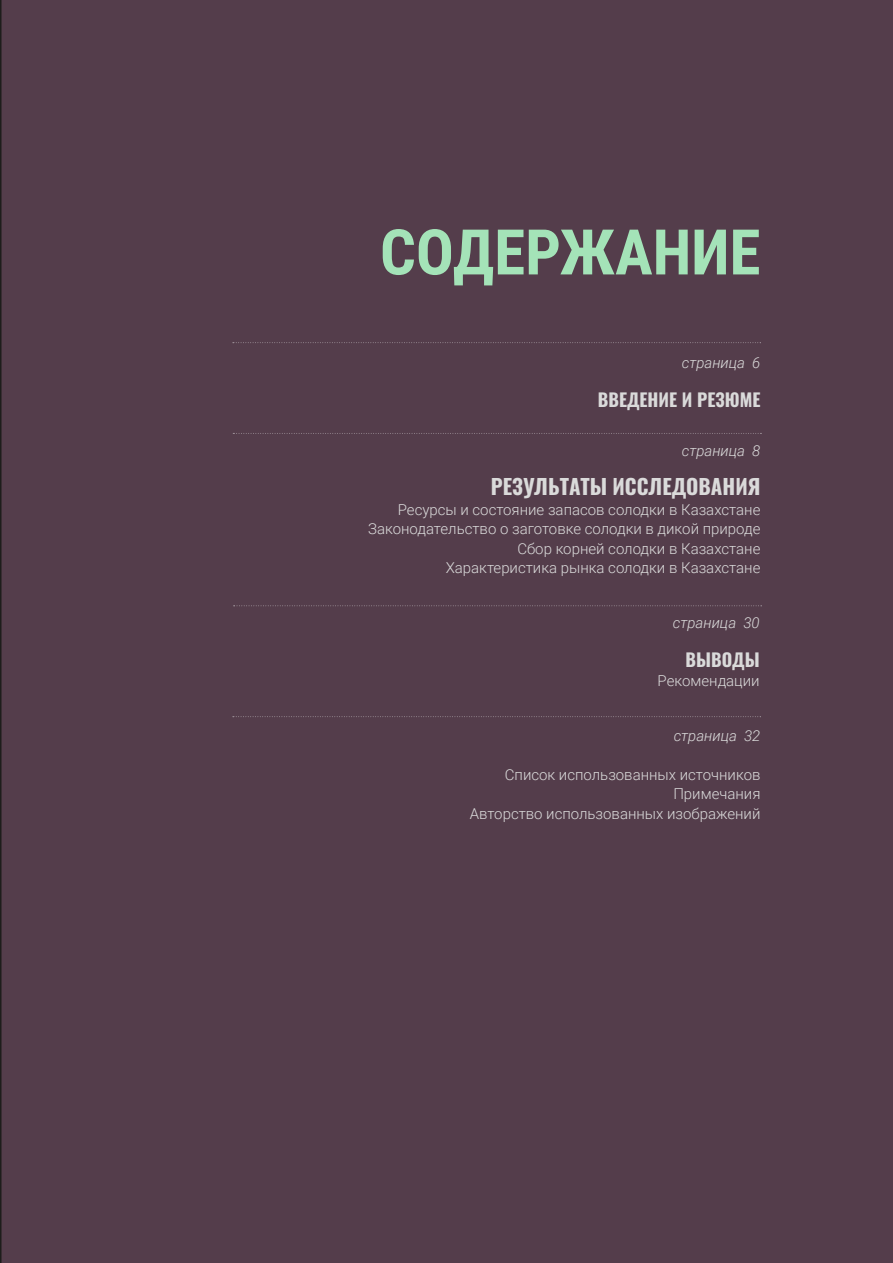
<style>
.page{position:relative;width:893px;height:1263px;background:#543d4b}
.page>*{position:absolute;margin:0;border:0;box-sizing:border-box;transform-origin:0 0}
.t1{font:700 63px "Roboto Condensed";color:#a4e3b8}
.t2{font:700 21px "Oswald";color:#dadada}
.t3{font:700 18px "Oswald";color:#dadada}
.t4{font:300 15px "Roboto";color:#dadada}
.t5{font:italic 300 15px "Roboto";color:#dadada}
</style>
<div class="page">
<svg style="left:233px;top:433px;width:528px;height:1px"></svg>
<svg style="left:233px;top:342px;width:528px;height:1px"></svg>
<svg style="left:234px;top:605px;width:528px;height:1px"></svg>
<svg style="left:233px;top:716px;width:528px;height:1px"></svg>
<p class="t1" style="left:380px;top:208px;width:382px">СОДЕРЖАНИЕ</p>
<p class="t5" style="left:682px;top:353px;width:80px">страница 6</p>
<p class="t3" style="left:598px;top:391px;width:164px">ВВЕДЕНИЕ И РЕЗЮМЕ</p>
<p class="t5" style="left:682px;top:440px;width:80px">страница 8</p>
<p class="t2" style="left:491px;top:475px;width:271px">РЕЗУЛЬТАТЫ ИССЛЕДОВАНИЯ</p>
<p class="t4" style="left:398px;top:499px;width:364px">Ресурсы и состояние запасов солодки в Казахстане</p>
<p class="t4" style="left:368px;top:518px;width:394px">Законодательство о заготовке солодки в дикой природе</p>
<p class="t4" style="left:517px;top:538px;width:245px">Сбор корней солодки в Казахстане</p>
<p class="t4" style="left:446px;top:557px;width:316px">Характеристика рынка солодки в Казахстане</p>
<p class="t5" style="left:673px;top:612px;width:88px">страница 30</p>
<p class="t3" style="left:686px;top:650px;width:76px">ВЫВОДЫ</p>
<p class="t4" style="left:658px;top:670px;width:104px">Рекомендации</p>
<p class="t5" style="left:674px;top:725px;width:88px">страница 32</p>
<p class="t4" style="left:505px;top:764px;width:257px">Список использованных источников</p>
<p class="t4" style="left:673px;top:783px;width:89px">Примечания</p>
<p class="t4" style="left:470px;top:803px;width:292px">Авторство использованных изображений</p>
</div>
